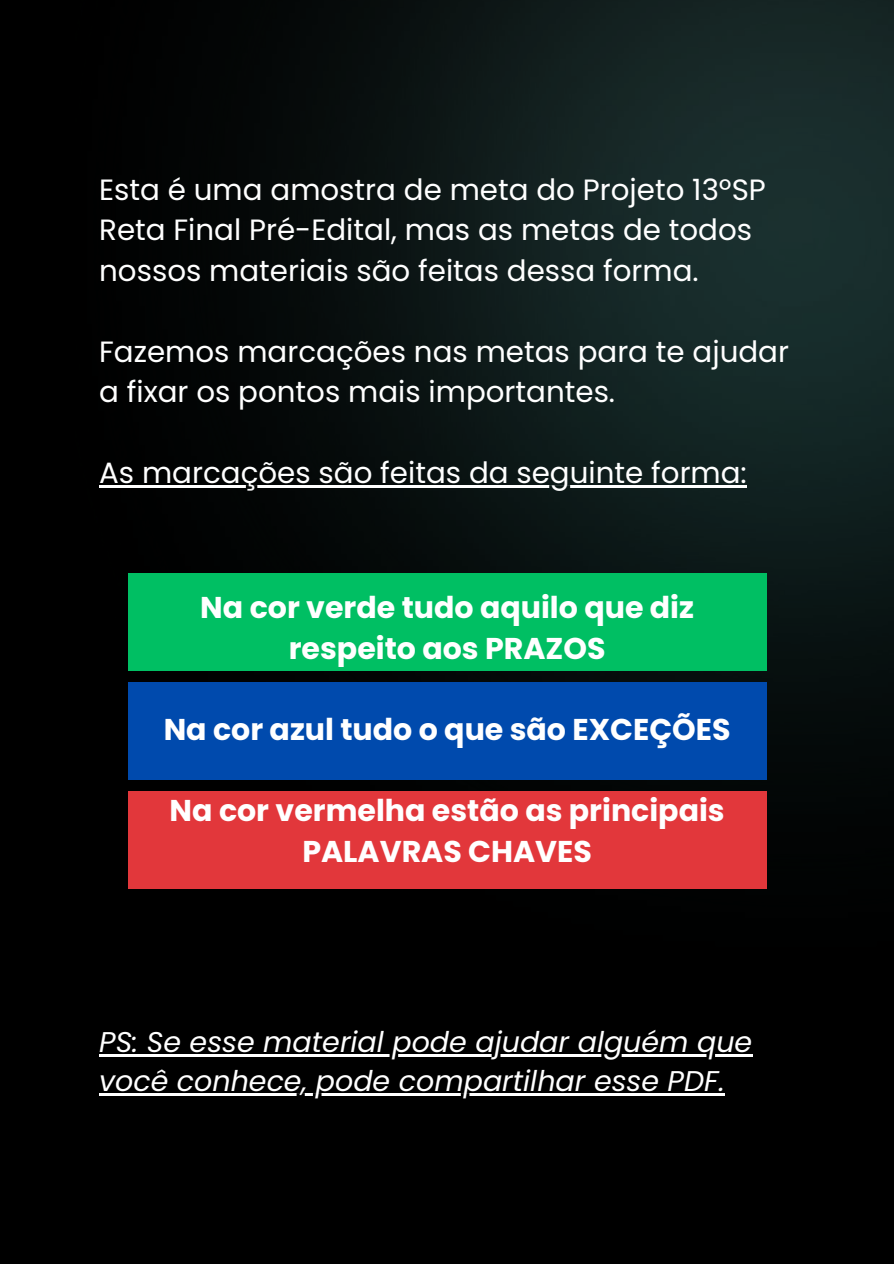
<style>
.page{position:relative;width:894px;height:1264px;background:#fff}
.page>*{position:absolute;margin:0;border:0;box-sizing:border-box;transform-origin:0 0}
.t1{font:700 30px/40.7px "Poppins";color:#fff;text-align:center}
.t2{font:29.25px/40.5px "Poppins";color:#fff}
.t3{font:italic 28.5px/39.3px "Poppins";color:#fff}
</style>
<div class="page">
<div style="left:0;top:0;width:893px;height:1263px;background:#000"></div>
<img style="left:288px;top:0;width:605px;height:889px">
<div style="left:128px;top:573px;width:638px;height:98px;background:#00bf63"></div>
<div style="left:128px;top:682px;width:638px;height:98px;background:#004aad"></div>
<hr style="left:99px;top:485px;width:647px;height:3px;background:#fff">
<div style="left:128px;top:791px;width:638px;height:98px;background:#e2373b"></div>
<hr style="left:99px;top:1054px;width:653px;height:2px;background:#fff">
<hr style="left:99px;top:1093px;width:625px;height:2px;background:#fff">
<p class="t2" style="left:99px;top:169px;width:668px">Esta é uma amostra de meta do Projeto 13ºSP<br>Reta Final Pré-Edital, mas as metas de todos nossos materiais são feitas dessa forma.</p>
<p class="t2" style="left:99px;top:331px;width:691px">Fazemos marcações nas metas para te ajudar a fixar os pontos mais importantes.</p>
<p class="t2" style="left:99px;top:453px;width:649px">As marcações são feitas da seguinte forma:</p>
<p class="t1" style="left:200px;top:587px;width:495px">Na cor verde tudo aquilo que diz respeito aos PRAZOS</p>
<p class="t1" style="left:164px;top:709px;width:568px">Na cor azul tudo o que são EXCEÇÕES</p>
<p class="t1" style="left:170px;top:790px;width:556px">Na cor vermelha estão as principais<br>PALAVRAS CHAVES</p>
<p class="t3" style="left:99px;top:1022px;width:654px">PS: Se esse material pode ajudar alguém que você conhece, pode compartilhar esse PDF.</p>
</div>
